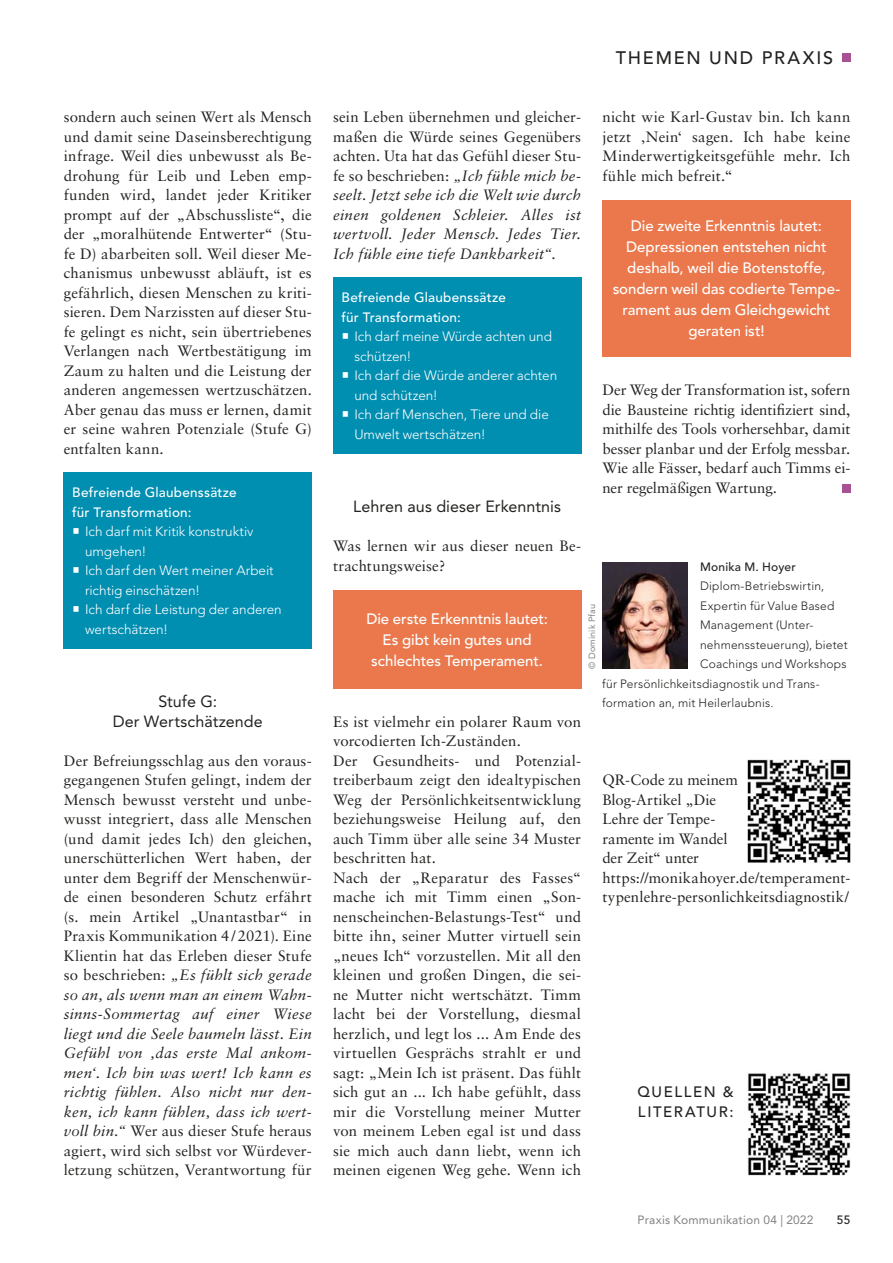
<style>
.page{position:relative;width:893px;height:1263px;background:#fff}
.page>*{position:absolute;margin:0;border:0;box-sizing:border-box;transform-origin:0 0}
.t1{font:500 18px "Avenir LT Std";letter-spacing:.1em;color:#222220}
.t2{font:16.2px/19.5px "Avenir LT Std";letter-spacing:.005em;color:#222220;text-align:center}
.t3{font:15px/19.5px "Sabon LT Std";letter-spacing:.01em;color:#222220;text-align:justify}
.t4{font:italic 15px/19.5px "Sabon";letter-spacing:.02em;color:#222220;text-align:justify}
.t5{font:500 15px/21px "Avenir";letter-spacing:-.005em;color:#fff;text-align:center}
.t6{font:500 15px/19.5px "Avenir LT Std";letter-spacing:.105em;color:#222220}
.t7{font:300 13.5px/19.5px "Avenir LT Std";color:#fff}
.t8{font:500 13.5px/19.5px "Avenir";letter-spacing:.015em;color:#fff}
.t9{font:300 12px "Avenir LT Std";letter-spacing:.015em;color:#222220}
.t10{font:12px "Avenir LT Std";letter-spacing:.015em;color:#828281}
.t11{font:500 12px "Avenir LT Std";letter-spacing:.02em;color:#222220}
.t12{font:9px "Avenir LT Std";letter-spacing:.015em;color:#828281}
.s1{font-family:"Sabon LT Std";font-style:normal}
.s2{font-family:"Sabon";font-style:italic}
</style>
<div class="page">
<div style="left:841px;top:53px;width:9px;height:9px;background:#a85294"></div>
<div style="left:64px;top:472px;width:248px;height:177px;background:#008eb1"></div>
<div style="left:333px;top:277px;width:248px;height:177px;background:#008eb1"></div>
<div style="left:333px;top:590px;width:248px;height:98px;background:#ea784c"></div>
<div style="left:602px;top:200px;width:248px;height:157px;background:#ea784c"></div>
<div style="left:841px;top:484px;width:9px;height:9px;background:#a85294"></div>
<img style="left:602px;top:562px;width:85px;height:106px">
<img style="left:747px;top:759px;width:103px;height:104px">
<img style="left:747px;top:1073px;width:103px;height:102px">
<p class="t3" style="left:64px;top:108px;width:250px">sondern auch seinen Wert als Mensch und damit seine Daseinsberechtigung infrage. Weil dies unbewusst als Be&shy;drohung für Leib und Leben emp&shy;funden wird, landet jeder Kritiker prompt auf der „Abschussliste“, die der „moralhütende Entwerter“ (Stu&shy;fe D) abarbeiten soll. Weil dieser Me&shy;chanismus unbewusst abläuft, ist es gefährlich, diesen Menschen zu kriti&shy;sieren. Dem Narzissten auf dieser Stu&shy;fe gelingt es nicht, sein übertriebenes Verlangen nach Wertbestätigung im Zaum zu halten und die Leistung der anderen angemessen wertzuschätzen.<br>Aber genau das muss er lernen, damit er seine wahren Potenziale (Stufe G) entfalten kann.</p>
<p class="t8" style="left:72px;top:484px;width:166px">Befreiende Glaubenssätze für Transformation:</p>
<p class="t7" style="left:85px;top:523px;width:198px">Ich darf mit Kritik konstruktiv umgehen!<br>Ich darf den Wert meiner Arbeit richtig einschätzen!<br>Ich darf die Leistung der anderen wertschätzen!</p>
<p class="t2" style="left:113px;top:693px;width:152px">Stufe G:<br>Der Wertschätzende</p>
<p class="t3" style="left:64px;top:752px;width:250px">Der Befreiungsschlag aus den voraus&shy;gegangenen Stufen gelingt, indem der Mensch bewusst versteht und unbe&shy;wusst integriert, dass alle Menschen (und damit jedes Ich) den gleichen, unerschütterlichen Wert haben, der unter dem Begriff der Menschenwür&shy;de einen besonderen Schutz erfährt (s. mein Artikel „Unantastbar“ in Praxis Kommunikation 4 / 2021). Eine Klientin hat das Erleben dieser Stufe</p>
<p class="t4" style="left:64px;top:966px;width:250px"><span class="s1">so beschrieben:</span> „Es fühlt sich gerade so an, als wenn man an einem Wahn&shy;sinns-Sommertag auf einer Wiese liegt und die Seele baumeln lässt. Ein Gefühl von ,das erste Mal ankom&shy;men‘. Ich bin was wert! Ich kann es richtig fühlen. Also nicht nur den&shy;ken, ich kann fühlen, dass ich wert-</p>
<p class="t3" style="left:64px;top:1122px;width:250px"><span class="s2">voll bin.“</span> Wer aus dieser Stufe heraus agiert, wird sich selbst vor Würdever&shy;letzung schützen, Verantwortung für</p>
<p class="t3" style="left:333px;top:108px;width:250px">sein Leben übernehmen und gleicher&shy;maßen die Würde seines Gegenübers achten. Uta hat das Gefühl dieser Stu&shy;fe so beschrieben: <span class="s2">„Ich fühle mich be-</span></p>
<p class="t4" style="left:333px;top:186px;width:250px">seelt. Jetzt sehe ich die Welt wie durch einen goldenen Schleier. Alles ist wertvoll. Jeder Mensch. Jedes Tier.<br>Ich fühle eine tiefe Dankbarkeit“<span class="s1">.</span></p>
<p class="t8" style="left:342px;top:289px;width:166px">Befreiende Glaubenssätze für Transformation:</p>
<p class="t7" style="left:354px;top:328px;width:204px">Ich darf meine Würde achten und schützen!<br>Ich darf die Würde anderer achten und schützen!<br>Ich darf Menschen, Tiere und die<br>Umwelt wertschätzen!</p>
<p class="t1" style="left:616px;top:49px;width:219px">THEMEN UND PRAXIS</p>
<p class="t3" style="left:602px;top:108px;width:250px">nicht wie Karl-Gustav bin. Ich kann jetzt ‚Nein‘ sagen. Ich habe keine Minderwertigkeitsgefühle mehr. Ich fühle mich befreit.“</p>
<p class="t5" style="left:613px;top:217px;width:229px">Die zweite Erkenntnis lautet:<br>Depressionen entstehen nicht deshalb, weil die Botenstoffe, sondern weil das codierte Tempe&shy;rament aus dem Gleichgewicht geraten ist!</p>
<p class="t3" style="left:602px;top:381px;width:250px">Der Weg der Transformation ist, sofern die Bausteine richtig identifiziert sind, mithilfe des Tools vorhersehbar, damit besser planbar und der Erfolg messbar.<br>Wie alle Fässer, bedarf auch Timms ei&shy;ner regelmäßigen Wartung.</p>
<p class="t2" style="left:353px;top:498px;width:209px">Lehren aus dieser Erkenntnis</p>
<p class="t3" style="left:333px;top:537px;width:250px">Was lernen wir aus dieser neuen Be&shy;trachtungsweise?</p>
<p class="t5" style="left:366px;top:609px;width:183px">Die erste Erkenntnis lautet:<br>Es gibt kein gutes und schlechtes Temperament.</p>
<p class="t11" style="left:700px;top:561px;width:97px">Monika M. Hoyer</p>
<p class="t9" style="left:700px;top:580px;width:126px">Diplom-Betriebswirtin,</p>
<p class="t9" style="left:700px;top:600px;width:136px">Expertin für Value Based</p>
<p class="t9" style="left:700px;top:619px;width:115px">Management (Unter-</p>
<p class="t9" style="left:700px;top:639px;width:149px">nehmenssteuerung), bietet</p>
<p class="t9" style="left:700px;top:658px;width:148px">Coachings und Workshops</p>
<p class="t9" style="left:602px;top:678px;width:219px">für Persönlichkeitsdiagnostik und Trans-</p>
<p class="t9" style="left:602px;top:697px;width:173px">formation an, mit Heilerlaubnis.</p>
<p class="t12" style="left:588px;top:669px;width:66px;rotate:-90deg">© Dominik Pfau</p>
<p class="t3" style="left:333px;top:713px;width:250px;text-align:left">Es ist vielmehr ein polarer Raum von vorcodierten Ich-Zuständen.<br>Der Gesundheits- und Potenzial&shy;treiberbaum zeigt den idealtypischen Weg der Persönlichkeitsentwicklung beziehungsweise Heilung auf, den auch Timm über alle seine 34 Muster beschritten hat.<br>Nach der „Reparatur des Fasses“ mache ich mit Timm einen „Son&shy;nenscheinchen-Belastungs-Test“ und bitte ihn, seiner Mutter virtuell sein „neues Ich“ vorzustellen. Mit all den kleinen und großen Dingen, die sei&shy;ne Mutter nicht wertschätzt. Timm lacht bei der Vorstellung, diesmal herzlich, und legt los ... Am Ende des virtuellen Gesprächs strahlt er und sagt: „Mein Ich ist präsent. Das fühlt sich gut an ... Ich habe gefühlt, dass mir die Vorstellung meiner Mutter von meinem Leben egal ist und dass sie mich auch dann liebt, wenn ich meinen eigenen Weg gehe. Wenn ich</p>
<p class="t3" style="left:602px;top:771px;width:250px;text-align:left">QR-Code zu meinem<br>Blog-Artikel „Die<br>Lehre der Tempe-<br>ramente im Wandel<br>der Zeit“ unter https://monikahoyer.de/temperament&shy;typenlehre-personlichkeitsdiagnostik/</p>
<p class="t6" style="left:637px;top:1083px;width:98px">QUELLEN &amp;<br>LITERATUR:</p>
<p class="t10" style="left:637px;top:1213px;width:177px">Praxis Kommunikation 04 | 2022</p>
<p class="t11" style="left:837px;top:1213px;width:15px">55</p>
</div>
